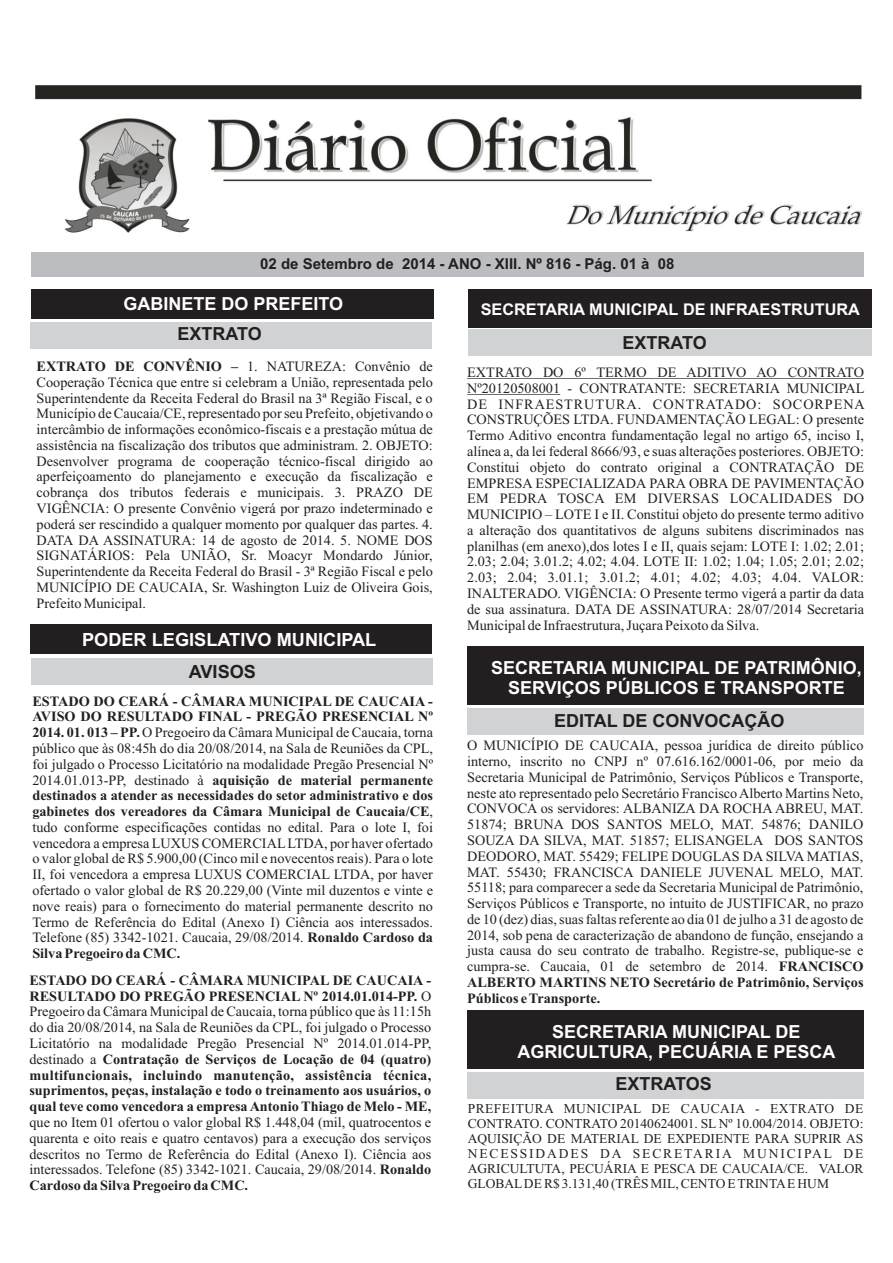
<style>
.page{position:relative;width:893px;height:1263px;background:#fff}
.page>*{position:absolute;margin:0;border:0;box-sizing:border-box;transform-origin:0 0}
.t1{font:700 18.15px "Arial";color:#fff}
.t2{font:700 18.15px "Arial";color:#231f20}
.t3{font:700 18px/20.1px "Arial";color:#fff;text-align:center}
.t4{font:700 18px "Arial";color:#231f20}
.t5{font:700 16.05px "Arial";color:#fff}
.t6{font:700 15px "Arial";color:#231f20}
.t7{font:14.25px/15.8px "Times New Roman";color:#231f20;text-align:justify}
.t8{font:700 14.25px/15.8px "Times New Roman";color:#231f20;text-align:justify}
.t9{font:13.5px/15px "Times New Roman";color:#231f20;text-align:justify}
.s1{font-weight:700}
.s2{font-weight:400}
</style>
<div class="page">
<div style="left:31px;top:252px;width:833px;height:25px;background:#bcbdc0"></div>
<img style="left:35px;top:86px;width:826px;height:147px">
<div style="left:31px;top:322px;width:401px;height:27px;background:#d1d2d4"></div>
<div style="left:31px;top:289px;width:402px;height:30px;background:#231f20"></div>
<div style="left:31px;top:658px;width:401px;height:27px;background:#d1d2d4"></div>
<div style="left:31px;top:624px;width:401px;height:30px;background:#231f20"></div>
<div style="left:468px;top:290px;width:404px;height:38px;background:#231f20"></div>
<div style="left:468px;top:329px;width:403px;height:27px;background:#d1d2d4"></div>
<hr style="left:467px;top:378px;width:397px;height:1px;background:#231f20">
<hr style="left:467px;top:394px;width:93px;height:1px;background:#231f20">
<div style="left:468px;top:708px;width:396px;height:26px;background:#d1d2d4"></div>
<div style="left:467px;top:646px;width:397px;height:58px;background:#231f20"></div>
<div style="left:468px;top:1072px;width:396px;height:26px;background:#d1d2d4"></div>
<div style="left:467px;top:1010px;width:397px;height:58px;background:#231f20"></div>
<p class="t6" style="left:260px;top:258px;width:416px">02 de Setembro de 2014 - ANO - XIII. Nº 816 - Pág. 01 à 08</p>
<p class="t3" style="left:123px;top:296px;width:221px">GABINETE DO PREFEITO</p>
<p class="t4" style="left:178px;top:327px;width:86px">EXTRATO</p>
<p class="t7" style="left:37px;top:360px;width:398px"><span class="s1">EXTRATO DE CONVÊNIO –</span> 1. NATUREZA: Convênio de Cooperação Técnica que entre si celebram a União, representada pelo Superintendente da Receita Federal do Brasil na 3ª Região Fiscal, e o Município de Caucaia/CE, representado por seu Prefeito, objetivando o intercâmbio de informações econômico-fiscais e a prestação mútua de assistência na fiscalização dos tributos que administram. 2. OBJETO:<br>Desenvolver programa de cooperação técnico-fiscal dirigido ao aperfeiçoamento do planejamento e execução da fiscalização e cobrança dos tributos federais e municipais. 3. PRAZO DE VIGÊNCIA: O presente Convênio vigerá por prazo indeterminado e poderá ser rescindido a qualquer momento por qualquer das partes. 4.<br>DATA DA ASSINATURA: 14 de agosto de 2014. 5. NOME DOS SIGNATÁRIOS: Pela UNIÃO, Sr. Moacyr Mondardo Júnior, Superintendente da Receita Federal do Brasil - 3ª Região Fiscal e pelo MUNICÍPIO DE CAUCAIA, Sr. Washington Luiz de Oliveira Gois, Prefeito Municipal.</p>
<p class="t1" style="left:82px;top:632px;width:296px">PODER LEGISLATIVO MUNICIPAL</p>
<p class="t2" style="left:189px;top:664px;width:69px">AVISOS</p>
<p class="t7" style="left:32px;top:694px;width:402px"><span class="s1">ESTADO DO CEARÁ - CÂMARA MUNICIPAL DE CAUCAIA - AVISO DO RESULTADO FINAL - PREGÃO PRESENCIAL Nº 2014. 01. 013 – PP.</span> O Pregoeiro da Câmara Municipal de Caucaia, torna público que às 08:45h do dia 20/08/2014, na Sala de Reuniões da CPL, foi julgado o Processo Licitatório na modalidade Pregão Presencial Nº 2014.01.013-PP, destinado à <span class="s1">aquisição de material permanente destinados a atender as necessidades do setor administrativo e dos gabinetes dos vereadores da Câmara Municipal de Caucaia/CE</span>, tudo conforme especificações contidas no edital. Para o lote I, foi vencedora a empresa LUXUS COMERCIALLTDA, por haver ofertado o valor global de R$ 5.900,00 (Cinco mil e novecentos reais). Para o lote II, foi vencedora a empresa LUXUS COMERCIAL LTDA, por haver ofertado o valor global de R$ 20.229,00 (Vinte mil duzentos e vinte e nove reais) para o fornecimento do material permanente descrito no Termo de Referência do Edital (Anexo I) Ciência aos interessados.<br>Telefone (85) 3342-1021. Caucaia, 29/08/2014. <span class="s1">Ronaldo Cardoso da Silva Pregoeiro da CMC.</span></p>
<p class="t8" style="left:29px;top:974px;width:403px">ESTADO DO CEARÁ - CÂMARA MUNICIPAL DE CAUCAIA - RESULTADO DO PREGÃO PRESENCIAL Nº 2014.01.014-PP. <span class="s2">O Pregoeiro da Câmara Municipal de Caucaia, torna público que às 11:15h do dia 20/08/2014, na Sala de Reuniões da CPL, foi julgado o Processo Licitatório na modalidade Pregão Presencial Nº 2014.01.014-PP, destinado a</span> Contratação de Serviços de Locação de 04 (quatro) multifuncionais, incluindo manutenção, assistência técnica, suprimentos, peças, instalação e todo o treinamento aos usuários, o qual teve como vencedora a empresa Antonio Thiago de Melo - ME,</p>
<p class="t7" style="left:29px;top:1116px;width:403px">que no Item 01 ofertou o valor global R$ 1.448,04 (mil, quatrocentos e quarenta e oito reais e quatro centavos) para a execução dos serviços descritos no Termo de Referência do Edital (Anexo I). Ciência aos interessados. Telefone (85) 3342-1021. Caucaia, 29/08/2014. <span class="s1">Ronaldo Cardoso da Silva Pregoeiro da CMC.</span></p>
<p class="t5" style="left:481px;top:303px;width:381px">SECRETARIA MUNICIPAL DE INFRAESTRUTURA</p>
<p class="t4" style="left:622px;top:336px;width:86px">EXTRATO</p>
<p class="t7" style="left:467px;top:366px;width:399px">EXTRATO DO 6º TERMO DE ADITIVO AO CONTRATO Nº20120508001 - CONTRATANTE: SECRETARIA MUNICIPAL DE INFRAESTRUTURA. CONTRATADO: SOCORPENA CONSTRUÇÕES LTDA. FUNDAMENTAÇÃO LEGAL: O presente Termo Aditivo encontra fundamentação legal no artigo 65, inciso I, alínea a, da lei federal 8666/93, e suas alterações posteriores. OBJETO:<br>Constitui objeto do contrato original a CONTRATAÇÃO DE EMPRESA ESPECIALIZADA PARA OBRA DE PAVIMENTAÇÃO EM PEDRA TOSCA EM DIVERSAS LOCALIDADES DO MUNICIPIO – LOTE I e II. Constitui objeto do presente termo aditivo a alteração dos quantitativos de alguns subitens discriminados nas planilhas (em anexo),dos lotes I e II, quais sejam: LOTE I: 1.02; 2.01; 2.03; 2.04; 3.01.2; 4.02; 4.04. LOTE II: 1.02; 1.04; 1.05; 2.01; 2.02; 2.03; 2.04; 3.01.1; 3.01.2; 4.01; 4.02; 4.03; 4.04. VALOR:<br>INALTERADO. VIGÊNCIA: O Presente termo vigerá a partir da data de sua assinatura. DATA DE ASSINATURA: 28/07/2014 Secretaria Municipal de Infraestrutura, Juçara Peixoto da Silva.</p>
<p class="t3" style="left:491px;top:659px;width:372px">SECRETARIA MUNICIPAL DE PATRIMÔNIO,<br>SERVIÇOS PÚBLICOS E TRANSPORTE</p>
<p class="t7" style="left:467px;top:739px;width:398px">O MUNICÍPIO DE CAUCAIA, pessoa jurídica de direito público interno, inscrito no CNPJ nº 07.616.162/0001-06, por meio da Secretaria Municipal de Patrimônio, Serviços Públicos e Transporte, neste ato representado pelo Secretário Francisco Alberto Martins Neto, CONVOCA os servidores: ALBANIZA DA ROCHA ABREU, MAT.<br>51874; BRUNA DOS SANTOS MELO, MAT. 54876; DANILO SOUZA DA SILVA, MAT. 51857; ELISANGELA DOS SANTOS DEODORO, MAT. 55429; FELIPE DOUGLAS DA SILVA MATIAS, MAT. 55430; FRANCISCA DANIELE JUVENAL MELO, MAT.<br>55118; para comparecer a sede da Secretaria Municipal de Patrimônio, Serviços Públicos e Transporte, no intuito de JUSTIFICAR, no prazo de 10 (dez) dias, suas faltas referente ao dia 01 de julho a 31 de agosto de 2014, sob pena de caracterização de abandono de função, ensejando a justa causa do seu contrato de trabalho. Registre-se, publique-se e cumpra-se. Caucaia, 01 de setembro de 2014. <span class="s1">FRANCISCO ALBERTO MARTINS NETO Secretário de Patrimônio, Serviços Públicos e Transporte.</span></p>
<p class="t4" style="left:554px;top:714px;width:232px">EDITAL DE CONVOCAÇÃO</p>
<p class="t3" style="left:517px;top:1023px;width:320px">SECRETARIA MUNICIPAL DE<br>AGRICULTURA, PECUÁRIA E PESCA</p>
<p class="t4" style="left:615px;top:1077px;width:98px">EXTRATOS</p>
<p class="t9" style="left:468px;top:1102px;width:397px">PREFEITURA MUNICIPAL DE CAUCAIA - EXTRATO DE CONTRATO. CONTRATO 20140624001. SL Nº 10.004/2014. OBJETO:<br>AQUISIÇÃO DE MATERIAL DE EXPEDIENTE PARA SUPRIR AS NECESSIDADES DA SECRETARIA MUNICIPAL DE AGRICULTUTA, PECUÁRIA E PESCA DE CAUCAIA/CE. VALOR GLOBALDE R$ 3.131,40 (TRÊS MIL, CENTO E TRINTAE HUM</p>
</div>
